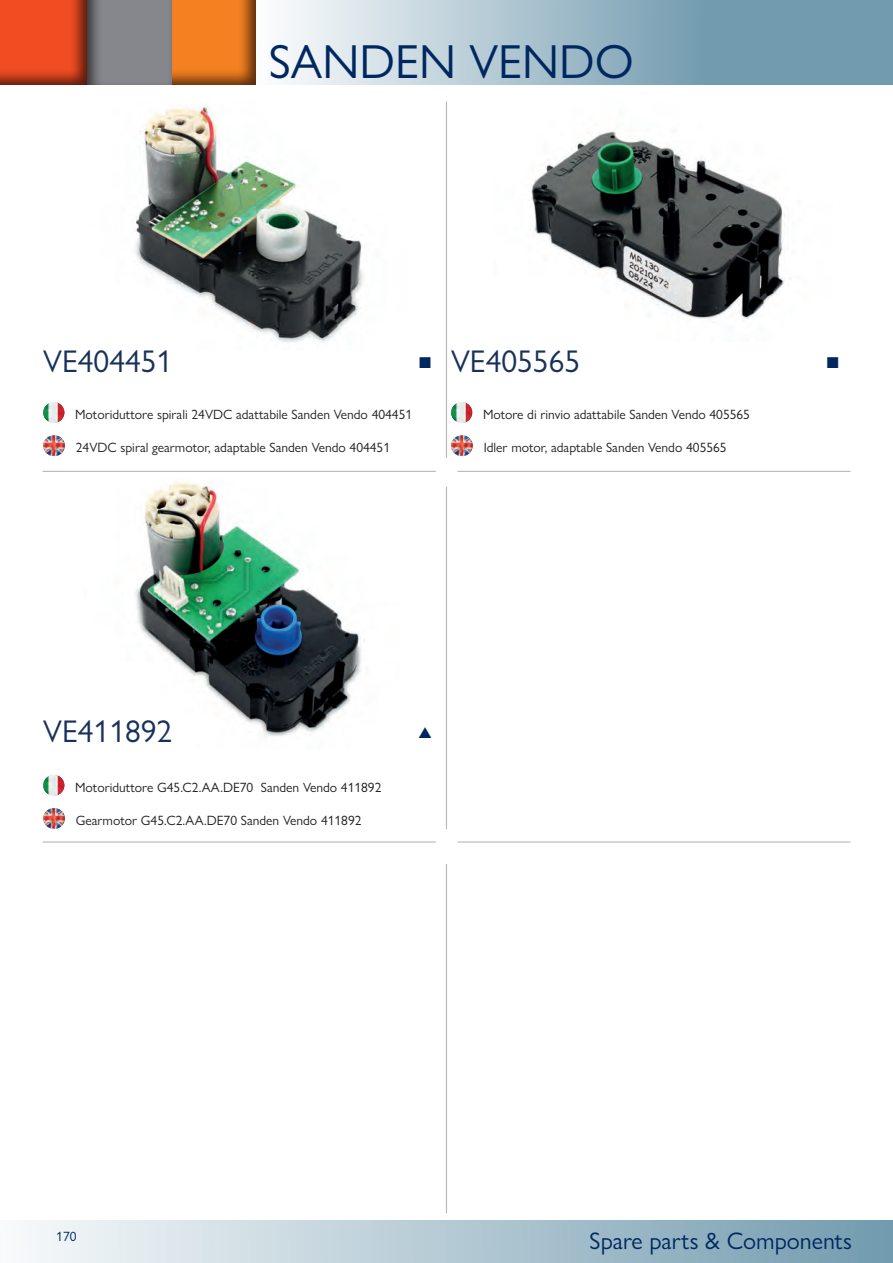
<style>
.page{position:relative;width:893px;height:1263px;background:#fff}
.page>*{position:absolute;margin:0;border:0;box-sizing:border-box;transform-origin:0 0}
.t1{font:48px "Gill Sans Nova";color:#002760}
.t2{font:31.5px "Gill Sans Nova";color:#18315a}
.t3{font:24px "Gill Sans Nova";color:#002760}
.t4{font:13.5px "Gill Sans Nova";color:#231f20}
.t5{font:13.5px "Gill Sans Nova";color:#002760}
</style>
<div class="page">
<svg style="left:287px;top:0;width:606px;height:85px;background:#9fbbc8"></svg>
<div style="left:169px;top:0;width:88px;height:86px;background:#231f20;opacity:.75"></div>
<div style="left:84px;top:0;width:88px;height:87px;background:#231f20;opacity:.75"></div>
<div style="left:0;top:0;width:88px;height:86px;background:#231f20;opacity:.75"></div>
<div style="left:0;top:1220px;width:893px;height:43px;background:linear-gradient(to right,#f8fafb,#729baf)"></div>
<img style="left:134px;top:106px;width:230px;height:236px">
<img style="left:135px;top:482px;width:229px;height:254px">
<img style="left:531px;top:131px;width:260px;height:189px">
<img style="left:43px;top:435px;width:22px;height:21px">
<img style="left:451px;top:435px;width:22px;height:21px">
<img style="left:43px;top:808px;width:22px;height:21px">
<img style="left:43px;top:402px;width:21px;height:21px;border-radius:10px">
<img style="left:451px;top:402px;width:21px;height:21px;border-radius:10px">
<img style="left:43px;top:775px;width:21px;height:21px;border-radius:10px">
<hr style="left:446px;top:101px;width:1px;height:357px;background:#85888d">
<hr style="left:458px;top:471px;width:392px;height:1px;background:#85888d">
<hr style="left:43px;top:471px;width:393px;height:1px;background:#85888d">
<hr style="left:458px;top:841px;width:392px;height:1px;background:#85888d">
<hr style="left:43px;top:841px;width:393px;height:1px;background:#85888d">
<hr style="left:446px;top:486px;width:1px;height:343px;background:#85888d">
<hr style="left:446px;top:864px;width:1px;height:349px;background:#85888d">
<h1 class="t1" style="left:269px;top:32px;width:366px">SANDEN VENDO</h1>
<h2 class="t2" style="left:43px;top:342px;width:131px">VE404451</h2>
<h2 class="t2" style="left:451px;top:342px;width:131px">VE405565</h2>
<p class="t4" style="left:75px;top:406px;width:339px">Motoriduttore spirali 24VDC adattabile Sanden Vendo 404451</p>
<p class="t4" style="left:483px;top:406px;width:268px">Motore di rinvio adattabile Sanden Vendo 405565</p>
<p class="t4" style="left:76px;top:440px;width:316px">24VDC spiral gearmotor, adaptable Sanden Vendo 404451</p>
<p class="t4" style="left:484px;top:440px;width:244px">Idler motor, adaptable Sanden Vendo 405565</p>
<h2 class="t2" style="left:43px;top:712px;width:131px">VE411892</h2>
<p class="t4" style="left:75px;top:779px;width:308px">Motoriduttore G45.C2.AA.DE70 Sanden Vendo 411892</p>
<p class="t4" style="left:76px;top:812px;width:287px">Gearmotor G45.C2.AA.DE70 Sanden Vendo 411892</p>
<p class="t5" style="left:56px;top:1228px;width:22px">170</p>
<h3 class="t3" style="left:590px;top:1226px;width:264px">Spare parts &amp; Components</h3>
</div>
